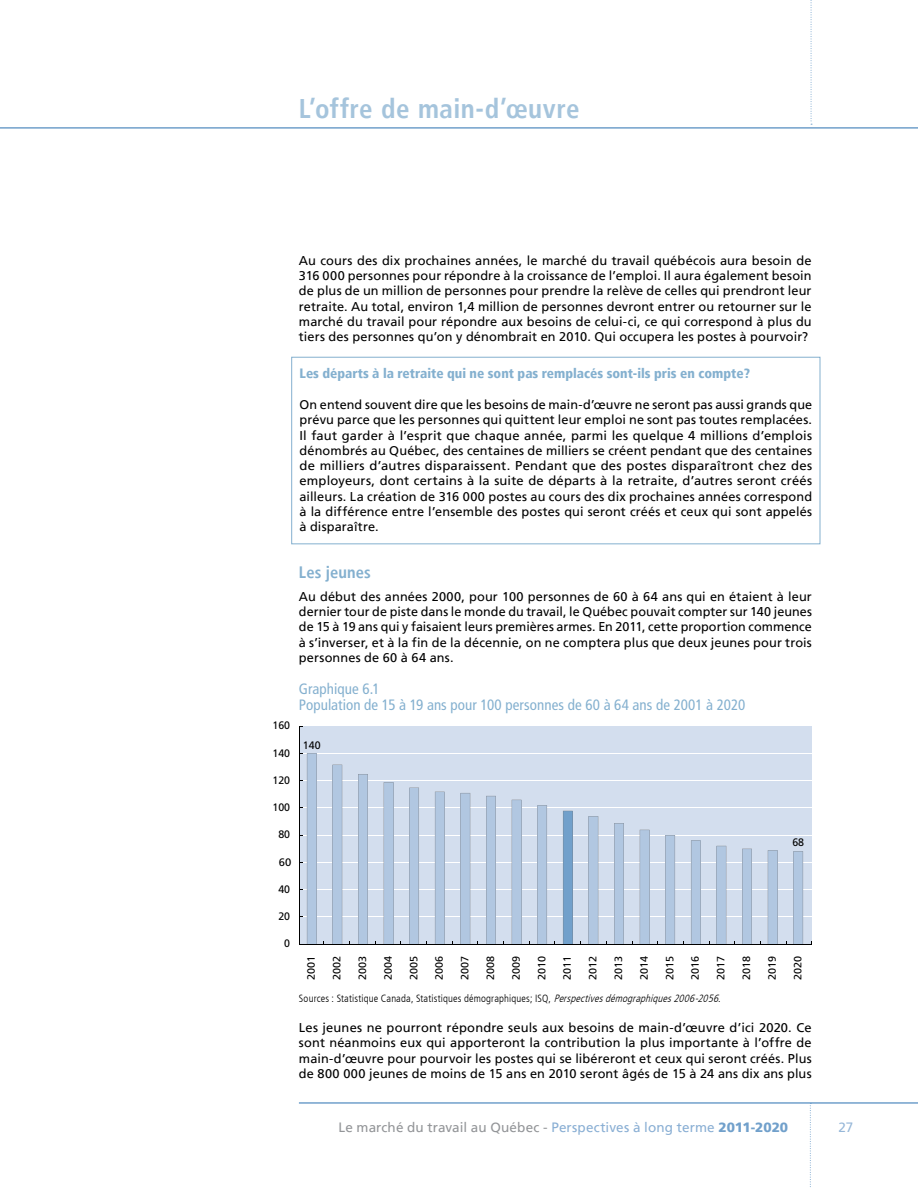
<style>
.page{position:relative;width:918px;height:1188px;background:#fff}
.page>*{position:absolute;margin:0;border:0;box-sizing:border-box;transform-origin:0 0}
.t1{font:700 condensed 27px "Frutiger LT";letter-spacing:.015em;color:#a5c4dc}
.t2{font:700 condensed 16.5px "Frutiger LT";letter-spacing:.005em;color:#84b0cf}
.t3{font:condensed 15px/16.5px "Frutiger LT";letter-spacing:.005em;color:#84b0cf}
.t4{font:900 condensed 13.5px "Frutiger LT";color:#84b0cf}
.t5{font:13.5px "Frutiger LT";letter-spacing:.01em;color:#939598}
.t6{font:13.5px "Frutiger LT";color:#96b7d8}
.t7{font:12.75px/15.3px "Frutiger LT";letter-spacing:.01em;color:#000;text-align:justify}
.t8{font:10.8px "Frutiger LT";color:#000}
.t9{font:10.8px "Frutiger LT";color:#000;scale:1.04 1}
.t10{font:10.65px "Frutiger LT";color:#000}
.t11{font:300 condensed 10.5px "Frutiger LT";letter-spacing:.015em;color:#000}
.s1{font-style:italic}
.s2{color:#8aafd4}
.s3{font-weight:900;color:#71a0cb}
</style>
<div class="page">
<hr style="left:0;top:127px;width:918px;height:2px;background:#71a0cb">
<svg style="left:811px;top:0;width:1px;height:125px"></svg>
<svg style="left:810px;top:1105px;width:1px;height:82px"></svg>
<hr style="left:299px;top:1102px;width:619px;height:2px;background:#71a0cb">
<div style="left:299px;top:726px;width:513px;height:219px;background:#d3deee"></div>
<hr style="left:299px;top:916px;width:513px;height:1px;background:#fff">
<hr style="left:299px;top:835px;width:513px;height:1px;background:#fff">
<hr style="left:299px;top:862px;width:513px;height:1px;background:#fff">
<hr style="left:299px;top:889px;width:513px;height:1px;background:#fff">
<hr style="left:299px;top:808px;width:513px;height:1px;background:#fff">
<hr style="left:299px;top:754px;width:513px;height:1px;background:#fff">
<hr style="left:299px;top:781px;width:513px;height:1px;background:#fff">
<svg style="left:793px;top:851px;width:10px;height:94px"></svg>
<svg style="left:768px;top:850px;width:9px;height:95px"></svg>
<svg style="left:742px;top:849px;width:10px;height:96px"></svg>
<svg style="left:332px;top:765px;width:10px;height:180px;background:#adc2db"></svg>
<svg style="left:358px;top:774px;width:10px;height:171px;background:#abc0d8"></svg>
<svg style="left:384px;top:782px;width:9px;height:163px"></svg>
<svg style="left:409px;top:788px;width:10px;height:157px;background:#acc0d9"></svg>
<svg style="left:435px;top:792px;width:10px;height:153px;background:#acc1d9"></svg>
<svg style="left:461px;top:793px;width:9px;height:152px"></svg>
<svg style="left:486px;top:796px;width:10px;height:149px"></svg>
<svg style="left:512px;top:800px;width:9px;height:145px"></svg>
<svg style="left:537px;top:805px;width:10px;height:140px"></svg>
<svg style="left:563px;top:811px;width:10px;height:134px"></svg>
<svg style="left:614px;top:823px;width:10px;height:122px"></svg>
<svg style="left:589px;top:816px;width:9px;height:129px"></svg>
<svg style="left:640px;top:830px;width:9px;height:115px"></svg>
<svg style="left:665px;top:835px;width:10px;height:110px"></svg>
<svg style="left:691px;top:841px;width:10px;height:104px"></svg>
<svg style="left:717px;top:846px;width:9px;height:99px"></svg>
<hr style="left:299px;top:945px;width:513px;height:1px;background:#000">
<hr style="left:299px;top:727px;width:1px;height:218px;background:#000">
<svg style="left:300px;top:753px;width:17px;height:191px"></svg>
<div style="left:291px;top:357px;width:529px;height:187px;border:1px solid #84b0cf"></div>
<h1 class="t1" style="left:299px;top:93px;width:282px">L’offre de main-d’œuvre</h1>
<p class="t7" style="left:299px;top:253px;width:514px">Au cours des dix prochaines années, le marché du travail québécois aura besoin de 316 000 personnes pour répondre à la croissance de l’emploi. Il aura également besoin de plus de un million de personnes pour prendre la relève de celles qui prendront leur retraite. Au total, environ 1,4 million de personnes devront entrer ou retourner sur le marché du travail pour répondre aux besoins de celui-ci, ce qui correspond à plus du tiers des personnes qu’on y dénombrait en 2010. Qui occupera les postes à pourvoir?</p>
<p class="t8" style="left:273px;top:719px;width:19px">160</p>
<p class="t8" style="left:273px;top:747px;width:19px">140</p>
<p class="t8" style="left:273px;top:774px;width:19px">120</p>
<p class="t8" style="left:273px;top:801px;width:19px">100</p>
<p class="t8" style="left:278px;top:828px;width:13px">80</p>
<p class="t9" style="left:279px;top:856px;width:14px">60</p>
<p class="t8" style="left:278px;top:883px;width:13px">40</p>
<p class="t8" style="left:278px;top:910px;width:13px">20</p>
<p class="t8" style="left:284px;top:937px;width:7px">0</p>
<p class="t4" style="left:300px;top:366px;width:452px">Les départs à la retraite qui ne sont pas remplacés sont-ils pris en compte?</p>
<p class="t7" style="left:300px;top:397px;width:514px">On entend souvent dire que les besoins de main-d’œuvre ne seront pas aussi grands que prévu parce que les personnes qui quittent leur emploi ne sont pas toutes remplacées.<br>Il faut garder à l’esprit que chaque année, parmi les quelque 4 millions d’emplois dénombrés au Québec, des centaines de milliers se créent pendant que des centaines de milliers d’autres disparaissent. Pendant que des postes disparaîtront chez des employeurs, dont certains à la suite de départs à la retraite, d’autres seront créés ailleurs. La création de 316 000 postes au cours des dix prochaines années correspond à la différence entre l’ensemble des postes qui seront créés et ceux qui sont appelés à disparaître.</p>
<p class="t2" style="left:299px;top:562px;width:73px">Les jeunes</p>
<p class="t7" style="left:299px;top:589px;width:515px">Au début des années 2000, pour 100 personnes de 60 à 64 ans qui en étaient à leur dernier tour de piste dans le monde du travail, le Québec pouvait compter sur 140 jeunes de 15 à 19 ans qui y faisaient leurs premières armes. En 2011, cette proportion commence à s’inverser, et à la fin de la décennie, on ne comptera plus que deux jeunes pour trois personnes de 60 à 64 ans.</p>
<p class="t3" style="left:299px;top:680px;width:448px">Graphique 6.1<br>Population de 15 à 19 ans pour 100 personnes de 60 à 64 ans de 2001 à 2020</p>
<p class="t8" style="left:303px;top:739px;width:19px">140</p>
<p class="t8" style="left:792px;top:836px;width:13px">68</p>
<p class="t10" style="left:305px;top:980px;width:26px;rotate:-90deg">2001</p>
<p class="t10" style="left:331px;top:980px;width:26px;rotate:-90deg">2002</p>
<p class="t10" style="left:356px;top:980px;width:26px;rotate:-90deg">2003</p>
<p class="t10" style="left:382px;top:980px;width:26px;rotate:-90deg">2004</p>
<p class="t10" style="left:407px;top:980px;width:26px;rotate:-90deg">2005</p>
<p class="t10" style="left:433px;top:980px;width:26px;rotate:-90deg">2006</p>
<p class="t10" style="left:459px;top:980px;width:26px;rotate:-90deg">2007</p>
<p class="t10" style="left:484px;top:980px;width:26px;rotate:-90deg">2008</p>
<p class="t10" style="left:510px;top:980px;width:26px;rotate:-90deg">2009</p>
<p class="t10" style="left:535px;top:980px;width:26px;rotate:-90deg">2010</p>
<p class="t10" style="left:561px;top:980px;width:26px;rotate:-90deg">2011</p>
<p class="t10" style="left:587px;top:980px;width:26px;rotate:-90deg">2012</p>
<p class="t10" style="left:612px;top:980px;width:26px;rotate:-90deg">2013</p>
<p class="t10" style="left:638px;top:980px;width:26px;rotate:-90deg">2014</p>
<p class="t10" style="left:663px;top:980px;width:26px;rotate:-90deg">2015</p>
<p class="t10" style="left:689px;top:980px;width:26px;rotate:-90deg">2016</p>
<p class="t10" style="left:715px;top:980px;width:26px;rotate:-90deg">2017</p>
<p class="t10" style="left:740px;top:980px;width:26px;rotate:-90deg">2018</p>
<p class="t10" style="left:766px;top:980px;width:26px;rotate:-90deg">2019</p>
<p class="t10" style="left:791px;top:980px;width:26px;rotate:-90deg">2020</p>
<p class="t11" style="left:299px;top:992px;width:424px">Sources : Statistique Canada, Statistiques démographiques; ISQ, <span class="s1">Perspectivesdémographiques2006-2056</span>.</p>
<p class="t7" style="left:299px;top:1020px;width:514px">Les jeunes ne pourront répondre seuls aux besoins de main-d’œuvre d’ici 2020. Ce sont néanmoins eux qui apporteront la contribution la plus importante à l’offre de main-d’œuvre pour pourvoir les postes qui se libéreront et ceux qui seront créés. Plus de 800 000 jeunes de moins de 15 ans en 2010 seront âgés de 15 à 24 ans dix ans plus</p>
<p class="t5" style="left:338px;top:1120px;width:451px">Le marché du travail au Québec - <span class="s2">Perspectives à long terme</span> <span class="s3">2011-2020</span></p>
<p class="t6" style="left:838px;top:1120px;width:16px">27</p>
</div>
